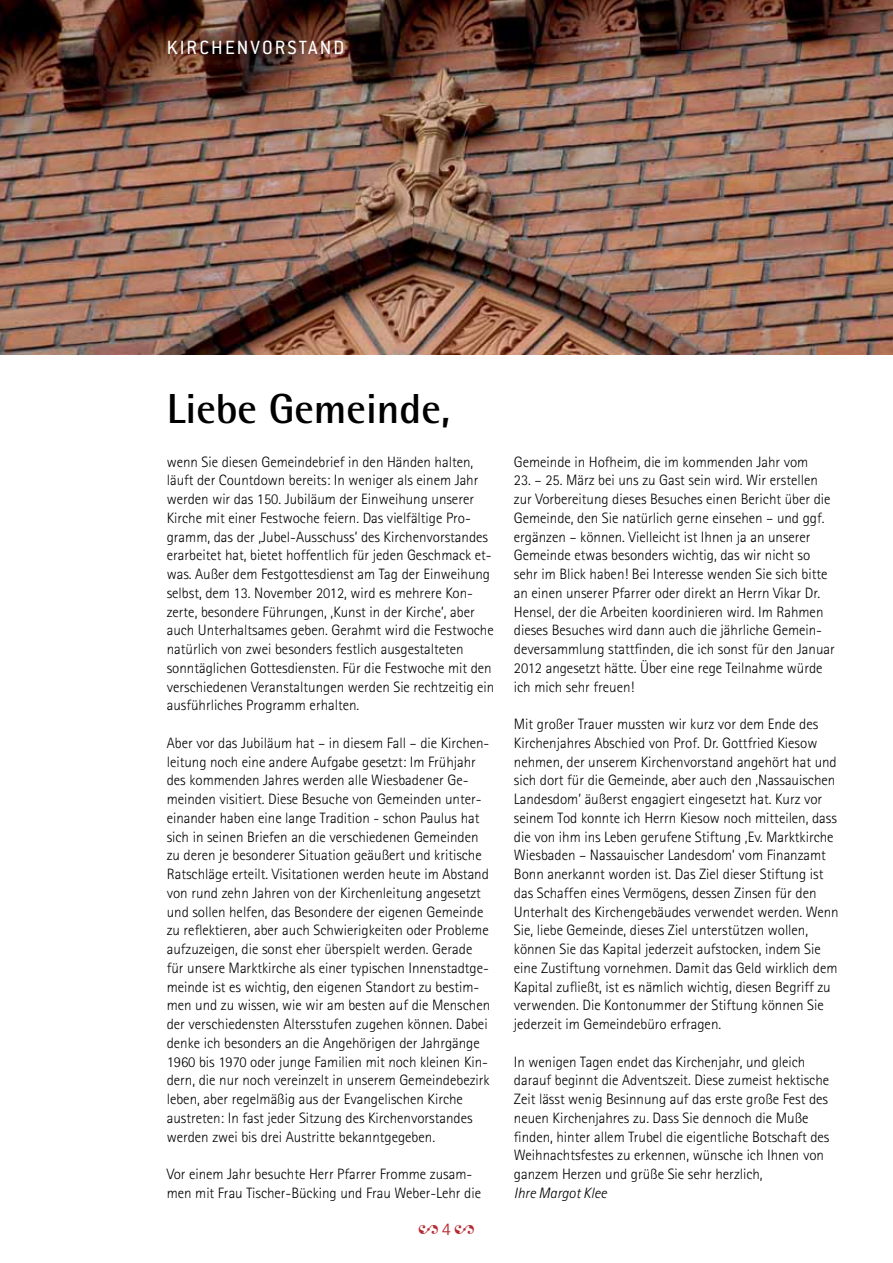
<style>
.page{position:relative;width:893px;height:1263px;background:#fff}
.page>*{position:absolute;margin:0;border:0;box-sizing:border-box;transform-origin:0 0}
.t1{font:700 42px "Rotis Semi Sans";color:#000}
.t2{font:21px "Conduit ITC Std";letter-spacing:.1em;color:#fff}
.t3{font:18px "Adobe Garamond Pro";color:#b8292f}
.t4{font:300 15px/18.8px "Rotis Sans Serif";color:#000}
.t5{font:italic 300 15px "Rotis Sans Serif";color:#000}
.s1{font-family:"Conduit ITC Std";font-weight:300}
</style>
<div class="page">
<img style="left:0;top:0;width:893px;height:354px">
<h2 class="t2" style="left:167px;top:35px;width:179px">KIRCHENVORSTAND</h2>
<h1 class="t1" style="left:167px;top:383px;width:285px">Liebe Gemeinde,</h1>
<p class="t4" style="left:167px;top:452px;width:329px">wenn Sie diesen Gemeindebrief in den Händen halten, läuft der Countdown bereits: In weniger als einem Jahr werden wir das 150. Jubiläum der Einweihung unserer Kirche mit einer Festwoche feiern. Das vielfältige Pro&shy;gramm, das der ‚Jubel-Ausschuss’ des Kirchenvorstandes erarbeitet hat, bietet hoffentlich für jeden Geschmack et&shy;was. Außer dem Festgottesdienst am Tag der Einweihung selbst, dem 13. November 2012, wird es mehrere Kon&shy;zerte, besondere Führungen, ‚Kunst in der Kirche’, aber auch Unterhaltsames geben. Gerahmt wird die Festwoche natürlich von zwei besonders festlich ausgestalteten sonntäglichen Gottesdiensten. Für die Festwoche mit den verschiedenen Veranstaltungen werden Sie rechtzeitig ein ausführliches Programm erhalten.</p>
<p class="t4" style="left:167px;top:733px;width:325px">Aber vor das Jubiläum hat – in diesem Fall – die Kirchen&shy;leitung noch eine andere Aufgabe gesetzt: Im Frühjahr des kommenden Jahres werden alle Wiesbadener Ge&shy;meinden visitiert. Diese Besuche von Gemeinden unter&shy;einander haben eine lange Tradition - schon Paulus hat sich in seinen Briefen an die verschiedenen Gemeinden zu deren je besonderer Situation geäußert und kritische Ratschläge erteilt. Visitationen werden heute im Abstand von rund zehn Jahren von der Kirchenleitung angesetzt und sollen helfen, das Besondere der eigenen Gemeinde zu reflektieren, aber auch Schwierigkeiten oder Probleme aufzuzeigen, die sonst eher überspielt werden. Gerade für unsere Marktkirche als einer typischen Innenstadtge&shy;meinde ist es wichtig, den eigenen Standort zu bestim&shy;men und zu wissen, wie wir am besten auf die Menschen der verschiedensten Altersstufen zugehen können. Dabei denke ich besonders an die Angehörigen der Jahrgänge 1960 bis 1970 oder junge Familien mit noch kleinen Kin&shy;dern, die nur noch vereinzelt in unserem Gemeindebezirk leben, aber regelmäßig aus der Evangelischen Kirche austreten: In fast jeder Sitzung des Kirchenvorstandes werden zwei bis drei Austritte bekanntgegeben.</p>
<p class="t4" style="left:167px;top:1165px;width:316px">Vor einem Jahr besuchte Herr Pfarrer Fromme zusam&shy;men mit Frau Tischer-Bücking und Frau Weber-Lehr die</p>
<p class="t3" style="left:418px;top:1219px;width:58px">2 <span class="s1">4</span> 2</p>
<p class="t4" style="left:514px;top:452px;width:296px">Gemeinde in Hofheim, die im kommenden Jahr vom</p>
<p class="t4" style="left:514px;top:471px;width:322px">23. – 25. März bei uns zu Gast sein wird. Wir erstellen zur Vorbereitung dieses Besuches einen Bericht über die Gemeinde, den Sie natürlich gerne einsehen – und ggf. ergänzen – können. Vielleicht ist Ihnen ja an unserer Gemeinde etwas besonders wichtig, das wir nicht so sehr im Blick haben! Bei Interesse wenden Sie sich bitte an einen unserer Pfarrer oder direkt an Herrn Vikar Dr.<br>Hensel, der die Arbeiten koordinieren wird. Im Rahmen dieses Besuches wird dann auch die jährliche Gemein&shy;deversammlung stattfinden, die ich sonst für den Januar 2012 angesetzt hätte. Über eine rege Teilnahme würde ich mich sehr freuen!</p>
<p class="t4" style="left:514px;top:715px;width:326px">Mit großer Trauer mussten wir kurz vor dem Ende des Kirchenjahres Abschied von Prof. Dr. Gottfried Kiesow nehmen, der unserem Kirchenvorstand angehört hat und sich dort für die Gemeinde, aber auch den ‚Nassauischen Landesdom’ äußerst engagiert eingesetzt hat. Kurz vor seinem Tod konnte ich Herrn Kiesow noch mitteilen, dass die von ihm ins Leben gerufene Stiftung ‚Ev. Marktkirche Wiesbaden – Nassauischer Landesdom’ vom Finanzamt Bonn anerkannt worden ist. Das Ziel dieser Stiftung ist das Schaffen eines Vermögens, dessen Zinsen für den Unterhalt des Kirchengebäudes verwendet werden. Wenn Sie, liebe Gemeinde, dieses Ziel unterstützen wollen, können Sie das Kapital jederzeit aufstocken, indem Sie eine Zustiftung vornehmen. Damit das Geld wirklich dem Kapital zufließt, ist es nämlich wichtig, diesen Begriff zu verwenden. Die Kontonummer der Stiftung können Sie jederzeit im Gemeindebüro erfragen.</p>
<p class="t4" style="left:514px;top:1052px;width:317px">In wenigen Tagen endet das Kirchenjahr, und gleich darauf beginnt die Adventszeit. Diese zumeist hektische Zeit lässt wenig Besinnung auf das erste große Fest des neuen Kirchenjahres zu. Dass Sie dennoch die Muße finden, hinter allem Trubel die eigentliche Botschaft des Weihnachtsfestes zu erkennen, wünsche ich Ihnen von ganzem Herzen und grüße Sie sehr herzlich,</p>
<p class="t5" style="left:514px;top:1184px;width:94px">Ihre Margot Klee</p>
</div>
